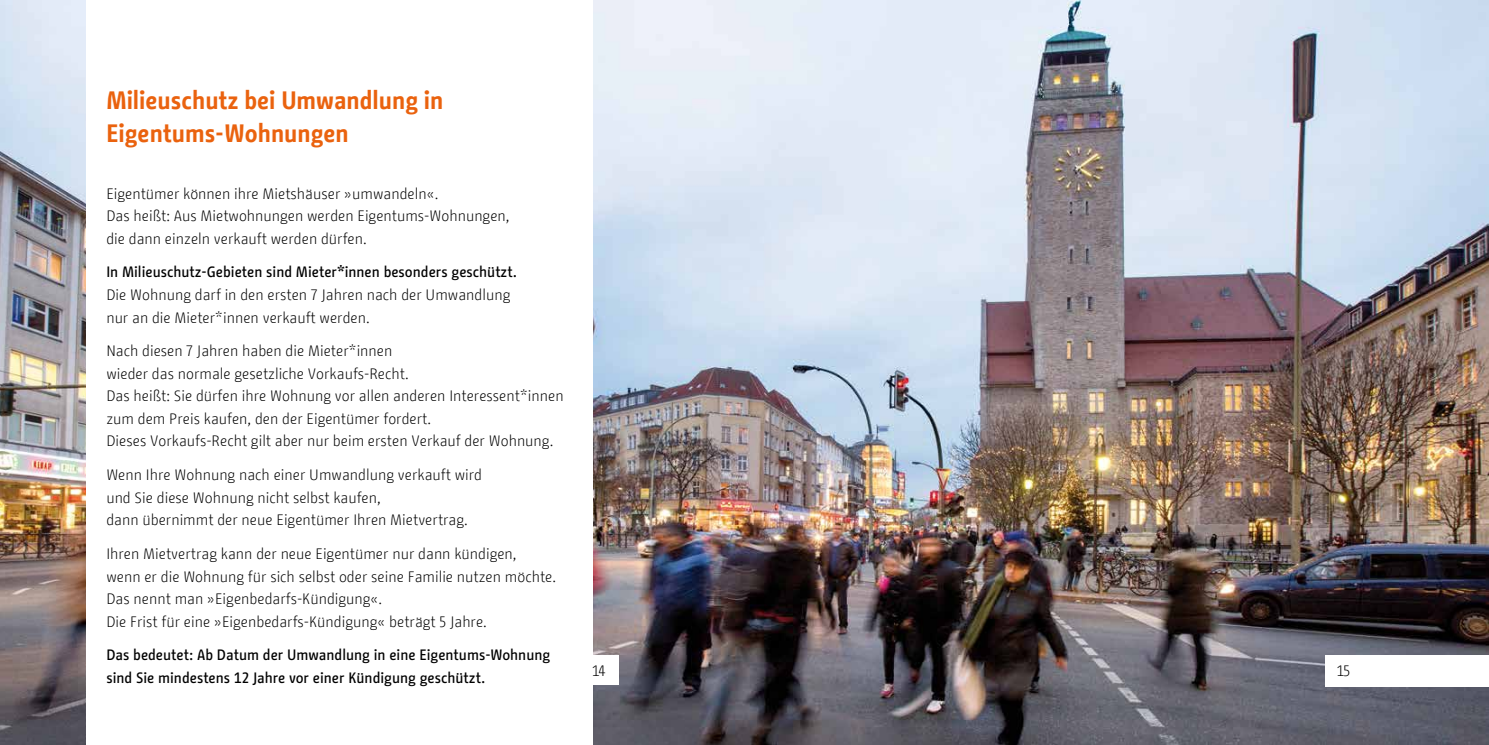
<style>
.page{position:relative;width:1489px;height:745px;background:#fff}
.page>*{position:absolute;margin:0;border:0;box-sizing:border-box;transform-origin:0 0}
.t1{font:700 25px/33.8px "BMF Change";color:#ea620e}
.t2{font:300 15px/22.5px "BMF Change";color:#000}
.t3{font:500 15px/22.5px "BMF Change";color:#000}
</style>
<div class="page">
<img style="left:0;top:0;width:85px;height:744px">
<img style="left:593px;top:0;width:895px;height:744px">
<div style="left:110px;top:655px;width:509px;height:29px;background:#fff"></div>
<div style="left:1325px;top:655px;width:163px;height:31px;background:#fff"></div>
<h1 class="t1" style="left:106px;top:83px;width:338px">Milieuschutz bei Umwandlung in<br>Eigentums-Wohnungen</h1>
<p class="t2" style="left:106px;top:182px;width:405px">Eigentümer können ihre Mietshäuser »umwandeln«.<br>Das heißt: Aus Mietwohnungen werden Eigentums-Wohnungen, die dann einzeln verkauft werden dürfen.</p>
<p class="t3" style="left:106px;top:261px;width:412px">In Milieuschutz-Gebieten sind Mieter*innen besonders geschützt.</p>
<p class="t2" style="left:106px;top:283px;width:405px">Die Wohnung darf in den ersten 7 Jahren nach der Umwandlung nur an die Mieter*innen verkauft werden.</p>
<p class="t2" style="left:106px;top:339px;width:459px">Nach diesen 7 Jahren haben die Mieter*innen<br>wieder das normale gesetzliche Vorkaufs-Recht.<br>Das heißt: Sie dürfen ihre Wohnung vor allen anderen Interessent*innen zum dem Preis kaufen, den der Eigentümer fordert.<br>Dieses Vorkaufs-Recht gilt aber nur beim ersten Verkauf der Wohnung.</p>
<p class="t2" style="left:106px;top:463px;width:377px">Wenn Ihre Wohnung nach einer Umwandlung verkauft wird und Sie diese Wohnung nicht selbst kaufen,<br>dann übernimmt der neue Eigentümer Ihren Mietvertrag.</p>
<p class="t2" style="left:106px;top:542px;width:451px">Ihren Mietvertrag kann der neue Eigentümer nur dann kündigen,<br>wenn er die Wohnung für sich selbst oder seine Familie nutzen möchte.<br>Das nennt man »Eigenbedarfs-Kündigung«.<br>Die Frist für eine »Eigenbedarfs-Kündigung« beträgt 5 Jahre.</p>
<p class="t3" style="left:106px;top:643px;width:445px">Das bedeutet: Ab Datum der Umwandlung in eine Eigentums-Wohnung sind Sie mindestens 12 Jahre vor einer Kündigung geschützt.</p>
<p class="t2" style="left:592px;top:659px;width:15px">14</p>
<p class="t2" style="left:1336px;top:659px;width:15px">15</p>
</div>
